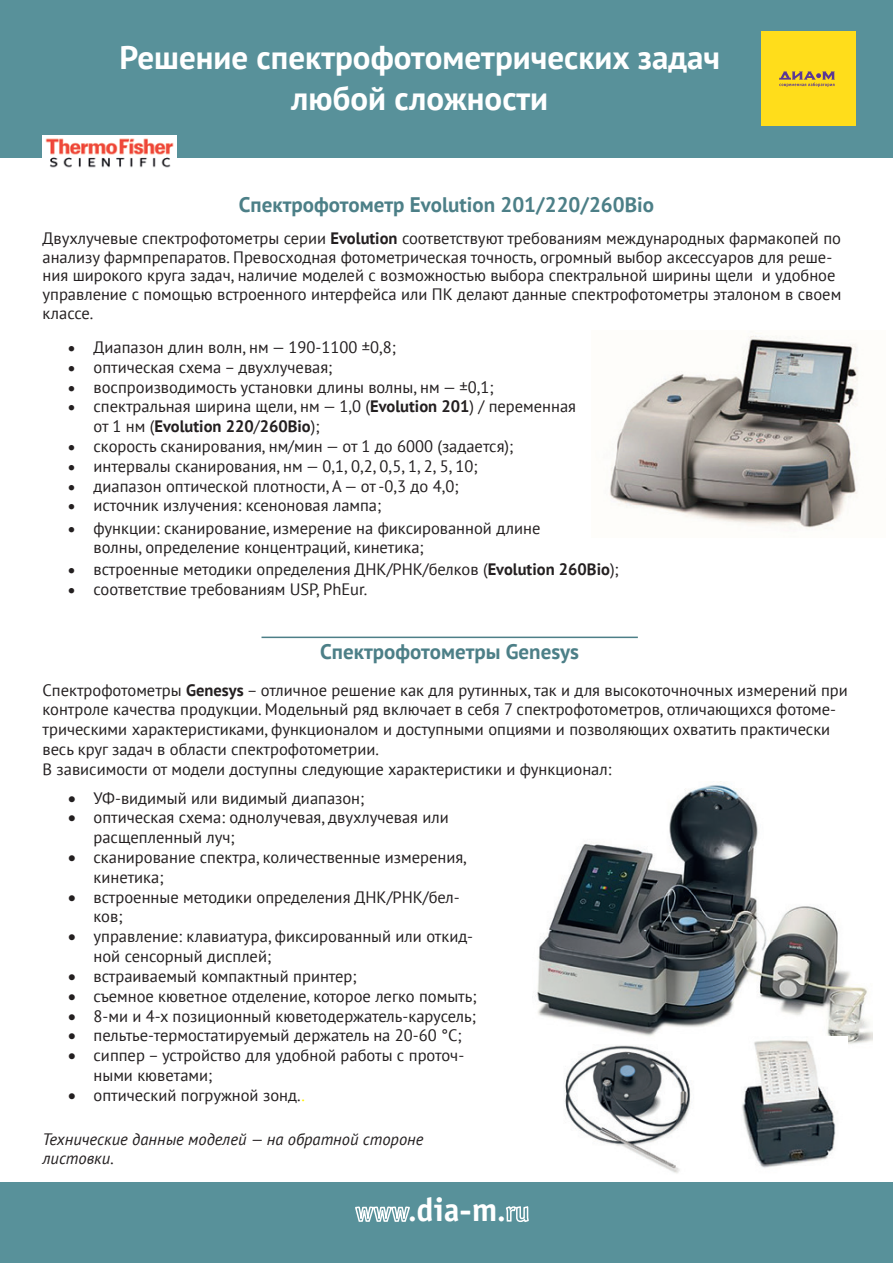
<style>
.page{position:relative;width:893px;height:1263px;background:#fff}
.page>*{position:absolute;margin:0;border:0;box-sizing:border-box;transform-origin:0 0}
.gmail-m_-44663604430{font:700 33px/40.5px "PT Sans";color:#fff;text-align:center}
.t1{font:700 33px "Officina Sans C";color:#fff}
.t2{font:700 21px "PT Sans";color:#4c7f87}
.t3{font:16.5px/19.8px "PT Sans";color:#231f20}
.t4{font:italic 16.5px/19px "PT Sans";color:#231f20}
.s1{font-weight:700}
.s2{color:#fff101}
.s3{font-size:27px}
</style>
<div class="page">
<img style="left:535px;top:781px;width:337px;height:263px">
<img style="left:564px;top:1045px;width:127px;height:128px">
<img style="left:720px;top:1036px;width:127px;height:132px">
<div style="left:0;top:0;width:893px;height:157px;background:#58919a"></div>
<div style="left:761px;top:31px;width:95px;height:94px;background:#ffdd1b"></div>
<svg style="left:779px;top:71px;width:56px;height:16px"></svg>
<div style="left:0;top:1182px;width:893px;height:81px;background:#58919a"></div>
<svg style="left:355px;top:1206px;width:55px;height:16px"></svg>
<svg style="left:506px;top:1206px;width:23px;height:16px"></svg>
<img style="left:609px;top:335px;width:249px;height:193px">
<img style="left:43px;top:135px;width:133px;height:33px">
<hr style="left:261px;top:637px;width:377px;height:1px;background:#4c7f87">
<p class="gmail-m_-44663604430" style="left:120px;top:37px;width:602px">Решение спектрофотометрических задач любой сложности</p>
<p class="t2" style="left:239px;top:191px;width:417px">Спектрофотометр Evolution 201/220/260Bio</p>
<p class="t3" style="left:43px;top:228px;width:800px;line-height:19px">Двухлучевые спектрофотометры серии <span class="s1">Evolution</span> соответствуют требованиям международных фармакопей по анализу фармпрепаратов. Превосходная фотометрическая точность, огромный выбор аксессуаров для реше&shy;ния широкого круга задач, наличие моделей с возможностью выбора спектральной ширины щели и удобное управление с помощью встроенного интерфейса или ПК делают данные спектрофотометры эталоном в своем классе.</p>
<p class="t3" style="left:68px;top:337px;width:330px">• Диапазон длин волн, нм — 190-1100 ±0,8;</p>
<p class="t3" style="left:68px;top:357px;width:266px">• оптическая схема – двухлучевая;</p>
<p class="t3" style="left:68px;top:376px;width:427px">• воспроизводимость установки длины волны, нм — ±0,1;</p>
<p class="t3" style="left:94px;top:396px;width:484px;text-indent:-26px">• спектральная ширина щели, нм — 1,0 (<span class="s1">Evolution 201</span>) / переменная от 1 нм (<span class="s1">Evolution 220</span>/<span class="s1">260Bio</span>);</p>
<p class="t3" style="left:68px;top:436px;width:447px">• скорость сканирования, нм/мин — от 1 до 6000 (задается);</p>
<p class="t3" style="left:68px;top:456px;width:411px">• интервалы сканирования, нм — 0,1, 0,2, 0,5, 1, 2, 5, 10;</p>
<p class="t3" style="left:68px;top:475px;width:392px">• диапазон оптической плотности, А — от -0,3 до 4,0;</p>
<p class="t3" style="left:68px;top:495px;width:315px">• источник излучения: ксеноновая лампа;</p>
<p class="t3" style="left:94px;top:518px;width:448px;text-indent:-26px">• функции: сканирование, измерение на фиксированной длине волны, определение концентраций, кинетика;</p>
<p class="t3" style="left:68px;top:559px;width:552px">• встроенные методики определения ДНК/РНК/белков (<span class="s1">Evolution 260Bio</span>);</p>
<p class="t3" style="left:68px;top:579px;width:301px">• соответствие требованиям USP, PhEur.</p>
<p class="t2" style="left:320px;top:638px;width:260px">Спектрофотометры Genesys</p>
<p class="t3" style="left:43px;top:679px;width:807px">Спектрофотометры <span class="s1">Genesys</span> – отличное решение как для рутинных, так и для высокоточночных измерений при контроле качества продукции. Модельный ряд включает в себя 7 спектрофотометров, отличающихся фотоме&shy;трическими характеристиками, функционалом и доступными опциями и позволяющих охватить практически весь круг задач в области спектрофотометрии.</p>
<p class="t3" style="left:43px;top:759px;width:570px">В зависимости от модели доступны следующие характеристики и функционал:</p>
<p class="t3" style="left:68px;top:788px;width:298px">• УФ-видимый или видимый диапазон;</p>
<p class="t3" style="left:94px;top:807px;width:357px;text-indent:-26px">• оптическая схема: однолучевая, двухлучевая или расщепленный луч;</p>
<p class="t3" style="left:94px;top:847px;width:375px;text-indent:-26px">• сканирование спектра, количественные измерения, кинетика;</p>
<p class="t3" style="left:94px;top:887px;width:368px;text-indent:-26px">• встроенные методики определения ДНК/РНК/бел&shy;ков;</p>
<p class="t3" style="left:94px;top:926px;width:381px;text-indent:-26px">• управление: клавиатура, фиксированный или откид&shy;ной сенсорный дисплей;</p>
<p class="t3" style="left:68px;top:966px;width:290px">• встраиваемый компактный принтер;</p>
<p class="t3" style="left:68px;top:986px;width:410px">• съемное кюветное отделение, которое легко помыть;</p>
<p class="t3" style="left:68px;top:1005px;width:410px">• 8-ми и 4-х позиционный кюветодержатель-карусель;</p>
<p class="t3" style="left:68px;top:1025px;width:395px">• пельтье-термостатируемый держатель на 20-60 °С;</p>
<p class="t3" style="left:94px;top:1045px;width:372px;text-indent:-26px">• сиппер – устройство для удобной работы с проточ&shy;ными кюветами;</p>
<p class="t3" style="left:68px;top:1085px;width:239px">• оптический погружной зонд.<span class="s2">.</span></p>
<p class="t4" style="left:43px;top:1129px;width:382px">Технические данные моделей — на обратной стороне листовки.</p>
<p class="t1" style="left:409px;top:1191px;width:98px"><span class="s3">.</span>dia-m<span class="s3">.</span></p>
</div>
